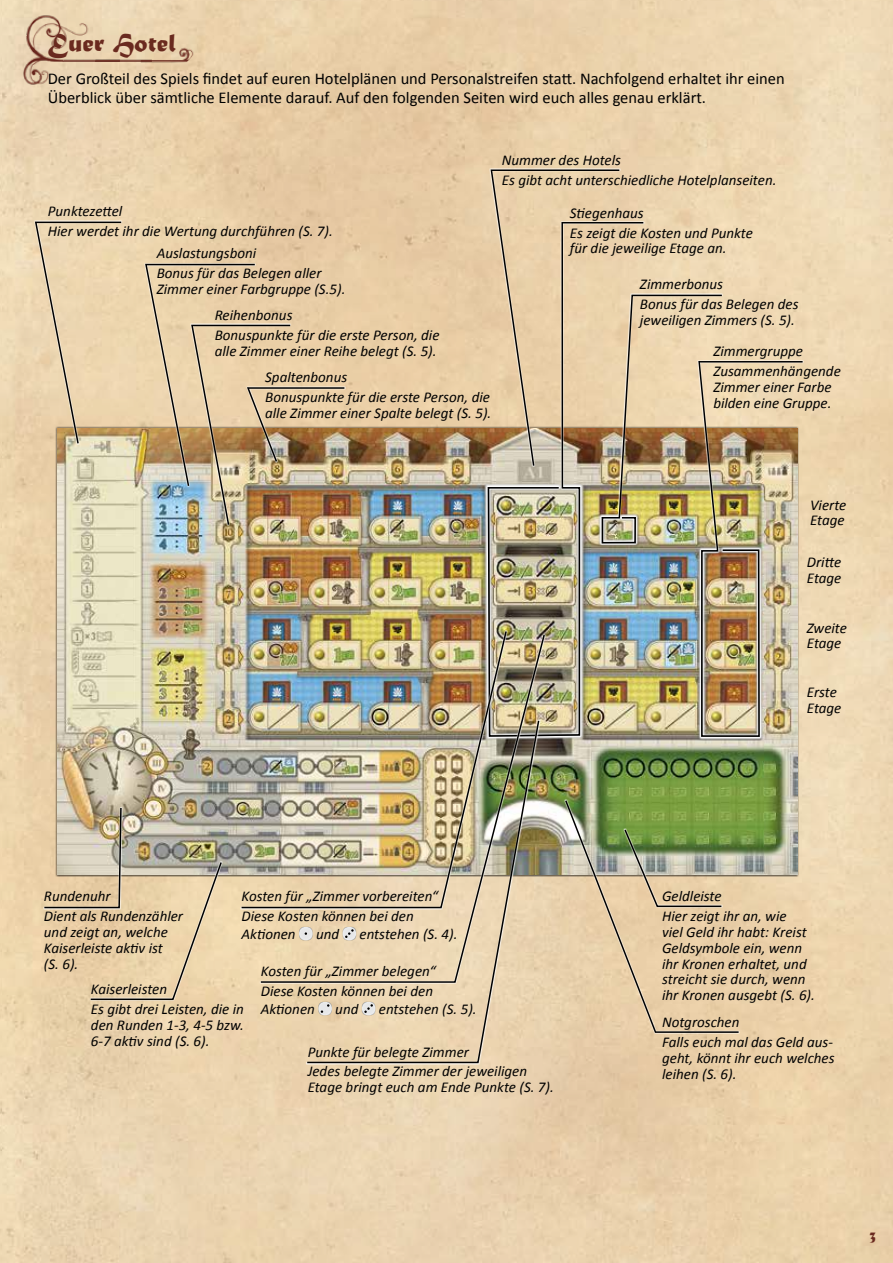
<style>
.page{position:relative;width:893px;height:1263px;background:#fff}
.page>*{position:absolute;margin:0;border:0;box-sizing:border-box;transform-origin:0 0}
.t1{font:27px "Matura MT Script Capitals";color:#6a2a1f}
.t2{font:16.5px/19.8px "Calibri";color:#000}
.t3{font:italic 15px/20px "Calibri";color:#000}
.t4{font:15px "Matura MT Script Capitals";color:#6a2a1f}
</style>
<div class="page">
<img style="left:21px;top:11px;width:36px;height:78px">
<img style="left:57px;top:11px;width:32px;height:78px">
<img style="left:152px;top:46px;width:50px;height:18px">
<img style="left:89px;top:11px;width:63px;height:78px">
<img style="left:57px;top:428px;width:740px;height:447px">
<svg style="left:484px;top:484px;width:100px;height:256px"></svg>
<svg style="left:34px;top:221px;width:89px;height:224px;background:#e5cea9"></svg>
<img style="left:240px;top:630px;width:247px;height:279px">
<img style="left:259px;top:633px;width:287px;height:350px">
<img style="left:306px;top:719px;width:234px;height:345px">
<svg style="left:43px;top:806px;width:180px;height:195px;background:#d6c3a1"></svg>
<svg style="left:564px;top:799px;width:176px;height:234px;background:#c7bd92"></svg>
<img style="left:144px;top:263px;width:202px;height:263px">
<img style="left:487px;top:169px;width:317px;height:569px">
<h1 class="t1" style="left:48px;top:26px;width:130px">Euer Hotel</h1>
<p class="t2" style="left:48px;top:68px;width:738px">Der Großteil des Spiels findet auf euren Hotelplänen und Personalstreifen statt. Nachfolgend erhaltet ihr einen<br>Überblick über sämtliche Elemente darauf. Auf den folgenden Seiten wird euch alles genau erklärt.</p>
<p class="t3" style="left:48px;top:201px;width:287px">Punktezettel<br>Hier werdet ihr die Wertung durchführen (S. 7).</p>
<p class="t3" style="left:157px;top:243px;width:166px">Auslastungsboni<br>Bonus für das Belegen aller</p>
<p class="t3" style="left:157px;top:279px;width:190px">Zimmer einer Farbgruppe (S.5).</p>
<p class="t3" style="left:215px;top:304px;width:226px">Reihenbonus<br>Bonuspunkte für die erste Person, die</p>
<p class="t3" style="left:215px;top:340px;width:223px">alle Zimmer einer Reihe belegt (S. 5).</p>
<p class="t3" style="left:265px;top:366px;width:226px">Spaltenbonus<br>Bonuspunkte für die erste Person, die</p>
<p class="t3" style="left:265px;top:402px;width:228px">alle Zimmer einer Spalte belegt (S. 5).</p>
<p class="t3" style="left:502px;top:149px;width:276px">Nummer des Hotels<br>Es gibt acht unterschiedliche Hotelplanseiten.</p>
<p class="t3" style="left:570px;top:202px;width:185px">Stiegenhaus<br>Es zeigt die Kosten und Punkte</p>
<p class="t3" style="left:570px;top:238px;width:158px">für die jeweilige Etage an.</p>
<p class="t3" style="left:640px;top:273px;width:160px">Zimmerbonus<br>Bonus für das Belegen des</p>
<p class="t3" style="left:640px;top:309px;width:156px">jeweiligen Zimmers (S. 5).</p>
<p class="t3" style="left:713px;top:341px;width:129px">Zimmergruppe<br>Zusammenhängende</p>
<p class="t3" style="left:713px;top:379px;width:120px;line-height:15.8px">Zimmer einer Farbe bilden eine Gruppe.</p>
<p class="t3" style="left:810px;top:496px;width:38px;line-height:15.8px">Vierte<br>Etage</p>
<p class="t3" style="left:807px;top:554px;width:36px;line-height:15.8px">Dritte<br>Etage</p>
<p class="t3" style="left:807px;top:619px;width:42px;line-height:15.8px">Zweite<br>Etage</p>
<p class="t3" style="left:807px;top:683px;width:36px;line-height:15.8px">Erste<br>Etage</p>
<p class="t3" style="left:242px;top:886px;width:198px">Kosten für „Zimmer vorbereiten“<br>Diese Kosten können bei den</p>
<p class="t3" style="left:242px;top:924px;width:56px">Aktionen</p>
<p class="t3" style="left:316px;top:924px;width:25px">und</p>
<p class="t3" style="left:360px;top:924px;width:99px">entstehen (S. 4).</p>
<p class="t3" style="left:261px;top:961px;width:176px">Kosten für „Zimmer belegen“<br>Diese Kosten können bei den</p>
<p class="t3" style="left:261px;top:999px;width:56px">Aktionen</p>
<p class="t3" style="left:335px;top:999px;width:25px">und</p>
<p class="t3" style="left:379px;top:999px;width:99px">entstehen (S. 5).</p>
<p class="t3" style="left:308px;top:1041px;width:221px">Punkte für belegte Zimmer<br>Jedes belegte Zimmer der jeweiligen</p>
<p class="t3" style="left:308px;top:1077px;width:248px">Etage bringt euch am Ende Punkte (S. 7).</p>
<p class="t3" style="left:662px;top:886px;width:126px">Geldleiste<br>Hier zeigt ihr an, wie</p>
<p class="t3" style="left:662px;top:924px;width:154px;line-height:15.8px">viel Geld ihr habt: Kreist<br>Geldsymbole ein, wenn ihr Kronen erhaltet, und streicht sie durch, wenn ihr Kronen ausgebt (S. 6).</p>
<p class="t3" style="left:44px;top:886px;width:141px">Rundenuhr<br>Dient als Rundenzähler</p>
<p class="t3" style="left:44px;top:924px;width:125px;line-height:15.8px">und zeigt an, welche<br>Kaiserleiste aktiv ist (S. 6).</p>
<p class="t3" style="left:91px;top:978px;width:154px">Kaiserleisten<br>Es gibt drei Leisten, die in</p>
<p class="t3" style="left:91px;top:1016px;width:154px;line-height:15.8px">den Runden 1-3, 4-5 bzw.<br>6-7 aktiv sind (S. 6).</p>
<p class="t3" style="left:662px;top:1012px;width:172px">Notgroschen<br>Falls euch mal das Geld aus-</p>
<p class="t3" style="left:662px;top:1049px;width:174px;line-height:15.8px">geht, könnt ihr euch welches leihen (S. 6).</p>
<p class="t4" style="left:869px;top:1227px;width:8px">3</p>
</div>
